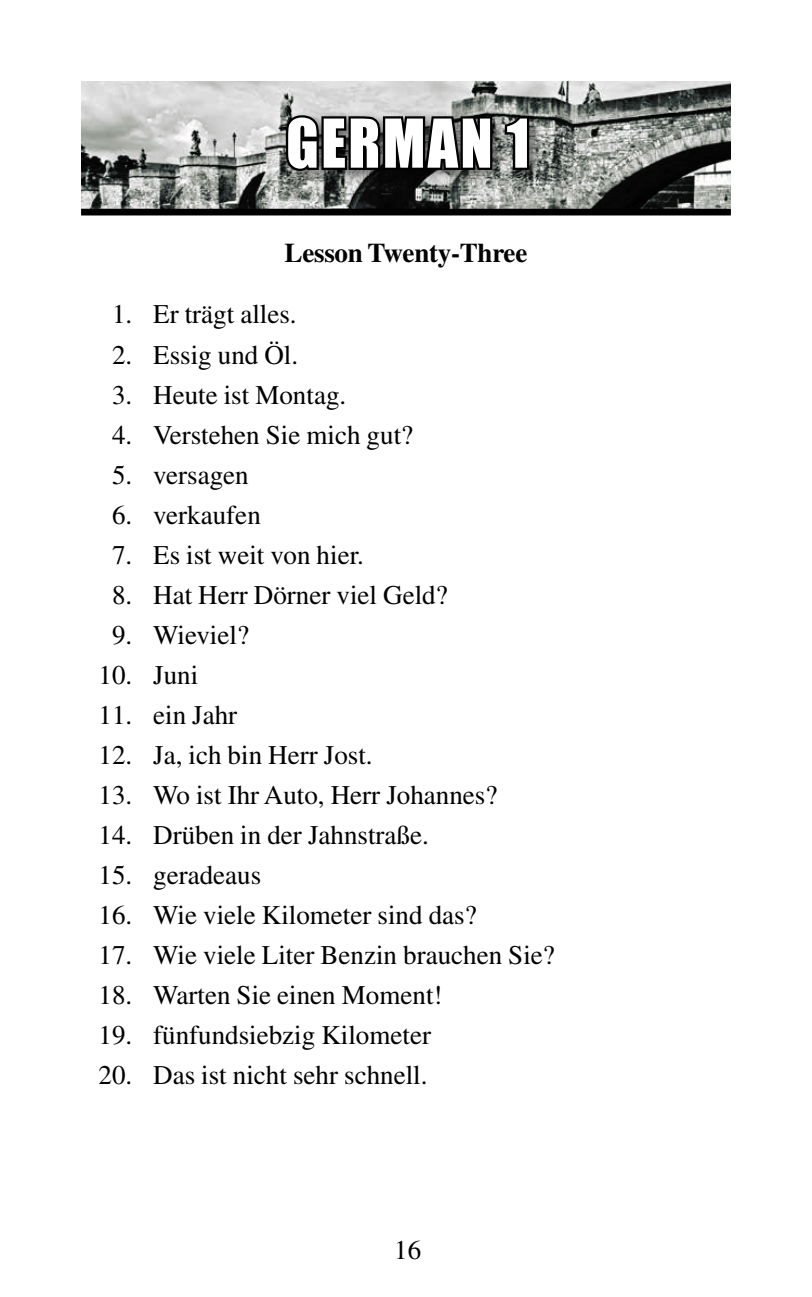
<style>
.page{position:relative;width:812px;height:1297px;background:#fff}
.page>*{position:absolute;margin:0;border:0;box-sizing:border-box;transform-origin:0 0}
.t1{font:62.1px "Impact";letter-spacing:.04em;color:#fff;scale:.96 1}
.t2{font:27px/40.1px "Times";color:#000;text-align:center}
.t3{font:700 27px "Times";letter-spacing:-.01em;color:#000}
</style>
<div class="page">
<img style="left:81px;top:81px;width:649px;height:128px">
<div style="left:280px;top:109px;width:265px;height:77px;background:#000;opacity:.55"></div>
<svg style="left:283px;top:81px;width:211px;height:95px;background:#666766"></svg>
<svg style="left:502px;top:112px;width:29px;height:60px;background:#505250"></svg>
<div style="left:81px;top:209px;width:649px;height:6px;background:#000"></div>
<h1 class="t1" style="left:286px;top:95px;width:255px">GERMAN 1</h1>
<p class="t2" style="left:98px;top:294px;width:35px">1.<br>2.<br>3.<br>4.<br>5.<br>6.<br>7.<br>8.<br>9.<br>10.<br>11.<br>12.<br>13.<br>14.<br>15.<br>16.<br>17.<br>18.<br>19.<br>20.</p>
<p class="t3" style="left:284px;top:236px;width:244px">Lesson Twenty-Three</p>
<p class="t2" style="left:153px;top:294px;width:403px;text-align:left">Er trägt alles.<br>Essig und Öl.<br>Heute ist Montag.<br>Verstehen Sie mich gut?<br>versagen<br>verkaufen<br>Es ist weit von hier.<br>Hat Herr Dörner viel Geld?<br>Wieviel?<br>Juni<br>ein Jahr<br>Ja, ich bin Herr Jost.<br>Wo ist Ihr Auto, Herr Johannes?<br>Drüben in der Jahnstraße.<br>geradeaus<br>Wie viele Kilometer sind das?<br>Wie viele Liter Benzin brauchen Sie?<br>Warten Sie einen Moment! fünfundsiebzig Kilometer<br>Das ist nicht sehr schnell.</p>
<p class="t2" style="left:394px;top:1229px;width:28px">16</p>
</div>
